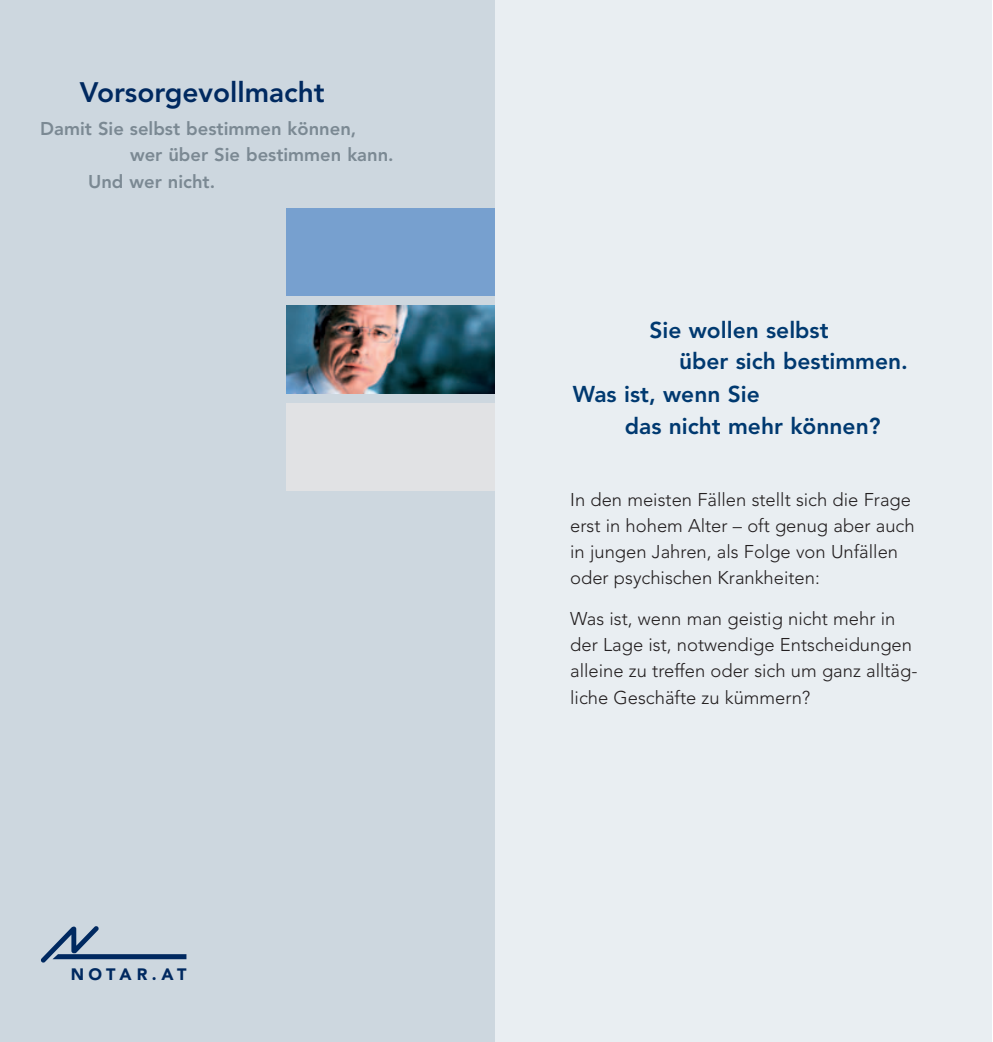
<style>
.page{position:relative;width:993px;height:1042px;background:#fff}
.page>*{position:absolute;margin:0;border:0;box-sizing:border-box;transform-origin:0 0}
.t1{font:800 28px "Avenir";color:#002960}
.t2{font:800 22.75px "Avenir";color:#003970}
.t3{font:300 18.38px/26.2px "Avenir";color:#231f20}
.t4{font:800 18.38px "Avenir";color:#7b8993}
.t5{font:900 16.45px "Avenir";letter-spacing:.25em;color:#002960}
</style>
<div class="page">
<div style="left:0;top:0;width:495px;height:1042px;background:#cdd7df"></div>
<svg style="left:41px;top:926px;width:145px;height:36px"></svg>
<div style="left:286px;top:209px;width:209px;height:87px;background:#77a0cf"></div>
<img style="left:286px;top:306px;width:209px;height:87px">
<div style="left:286px;top:403px;width:209px;height:88px;background:#e1e2e4"></div>
<div style="left:495px;top:0;width:496px;height:1042px;background:#e9eef2"></div>
<h1 class="t1" style="left:80px;top:81px;width:246px">Vorsorgevollmacht</h1>
<p class="t4" style="left:40px;top:121px;width:317px">Damit Sie selbst bestimmen können,</p>
<p class="t4" style="left:130px;top:147px;width:265px">wer über Sie bestimmen kann.</p>
<p class="t4" style="left:88px;top:174px;width:128px">Und wer nicht.</p>
<p class="t5" style="left:71px;top:968px;width:117px">NOTAR.AT</p>
<p class="t2" style="left:649px;top:321px;width:181px">Sie wollen selbst</p>
<p class="t2" style="left:678px;top:352px;width:230px">über sich bestimmen.</p>
<p class="t2" style="left:572px;top:385px;width:188px">Was ist, wenn Sie</p>
<p class="t2" style="left:624px;top:416px;width:257px">das nicht mehr können?</p>
<p class="t3" style="left:570px;top:488px;width:346px">In den meisten Fällen stellt sich die Frage erst in hohem Alter – oft genug aber auch in jungen Jahren, als Folge von Unfällen oder psychischen Krankheiten:</p>
<p class="t3" style="left:570px;top:607px;width:349px">Was ist, wenn man geistig nicht mehr in der Lage ist, notwendige Entscheidungen alleine zu treffen oder sich um ganz alltäg&shy;liche Geschäfte zu kümmern?</p>
</div>
